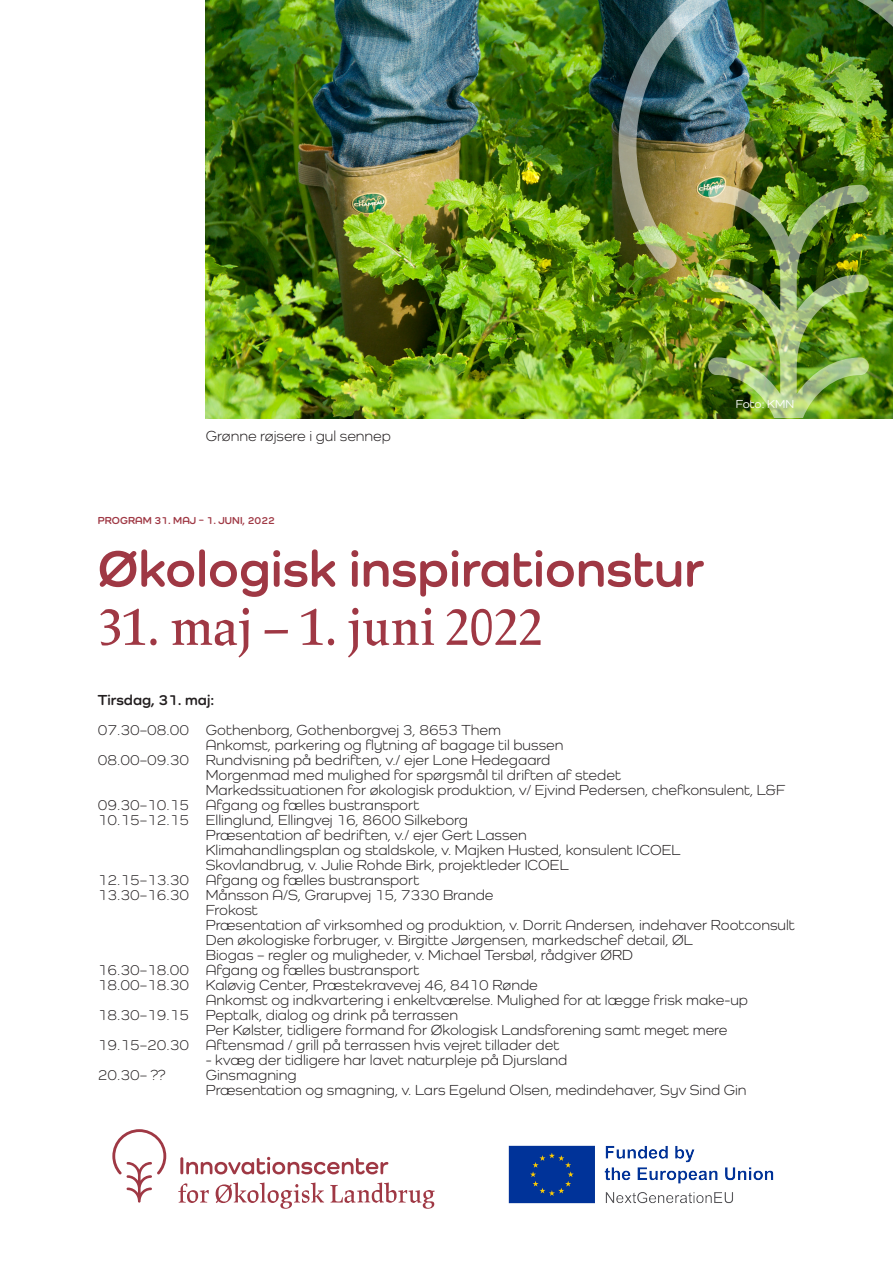
<style>
.page{position:relative;width:893px;height:1263px;background:#fff}
.page>*{position:absolute;margin:0;border:0;box-sizing:border-box;transform-origin:0 0}
.t1{font:700 52.5px "Como";color:#9f3844}
.t2{font:600 52.5px "Lapture Display";color:#9f3844}
.brød{font:15px/15px "Como";color:#231f20}
.brød-2{font:700 15px "Como";color:#231f20}
.brød-3{font:500 12px "Como";color:#fff}
.Mellemrubrik{font:700 10.5px "Como";letter-spacing:.01em;color:#9f3844}
</style>
<div class="page">
<img style="left:206px;top:0;width:687px;height:419px">
<svg style="left:112px;top:1129px;width:54px;height:73px"></svg>
<hr style="left:180px;top:1157px;width:3px;height:17px;background:#9f3844;border-radius:2px">
<svg style="left:186px;top:1157px;width:202px;height:17px"></svg>
<svg style="left:178px;top:1183px;width:31px;height:20px"></svg>
<svg style="left:216px;top:1182px;width:108px;height:27px"></svg>
<svg style="left:330px;top:1182px;width:104px;height:27px"></svg>
<img style="left:618px;top:0;width:275px;height:270px">
<img style="left:708px;top:185px;width:161px;height:233px">
<img style="left:508px;top:1145px;width:266px;height:59px">
<p class="brød" style="left:206px;top:428px;width:187px">Grønne røjsere i gul sennep</p>
<p class="Mellemrubrik" style="left:98px;top:514px;width:178px">PROGRAM 31. MAJ – 1. JUNI, 2022</p>
<p class="brød-3" style="left:736px;top:397px;width:60px">Foto: KMN</p>
<p class="t1" style="left:98px;top:536px;width:608px">Økologisk inspirationstur</p>
<p class="t2" style="left:98px;top:596px;width:446px">31. maj – 1. juni 2022</p>
<p class="brød-2" style="left:98px;top:691px;width:118px">Tirsdag, 31. maj:</p>
<p class="brød" style="left:206px;top:722px;width:359px;text-indent:-108px">07.30–08.00 Gothenborg, Gothenborgvej 3, 8653 Them<br>Ankomst, parkering og flytning af bagage til bussen</p>
<p class="brød" style="left:206px;top:752px;width:581px;text-indent:-108px">08.00–09.30 Rundvisning på bedriften, v./ ejer Lone Hedegaard<br>Morgenmad med mulighed for spørgsmål til driften af stedet<br>Markedssituationen for økologisk produktion, v/ Ejvind Pedersen, chefkonsulent, L&amp;F</p>
<p class="brød" style="left:98px;top:797px;width:323px">09.30–10.15 Afgang og fælles bustransport</p>
<p class="brød" style="left:206px;top:812px;width:476px;text-indent:-108px">10.15–12.15 Ellinglund, Ellingvej 16, 8600 Silkeborg<br>Præsentation af bedriften, v./ ejer Gert Lassen<br>Klimahandlingsplan og staldskole, v. Majken Husted, konsulent ICOEL Skovlandbrug, v. Julie Rohde Birk, projektleder ICOEL</p>
<p class="brød" style="left:98px;top:872px;width:323px">12.15–13.30 Afgang og fælles bustransport</p>
<p class="brød" style="left:206px;top:887px;width:591px;text-indent:-108px">13.30–16.30 Månsson A/S, Grarupvej 15, 7330 Brande<br>Frokost<br>Præsentation af virksomhed og produktion, v. Dorrit Andersen, indehaver Rootconsult Den økologiske forbruger, v. Birgitte Jørgensen, markedschef detail, ØL<br>Biogas – regler og muligheder, v. Michael Tersbøl, rådgiver ØRD</p>
<p class="brød" style="left:98px;top:962px;width:323px">16.30–18.00 Afgang og fælles bustransport</p>
<p class="brød" style="left:206px;top:977px;width:544px;text-indent:-108px">18.00–18.30 Kaløvig Center, Præstekravevej 46, 8410 Rønde<br>Ankomst og indkvartering i enkeltværelse. Mulighed for at lægge frisk make-up</p>
<p class="brød" style="left:206px;top:1007px;width:523px;text-indent:-108px">18.30–19.15 Peptalk, dialog og drink på terrassen<br>Per Kølster, tidligere formand for Økologisk Landsforening samt meget mere</p>
<p class="brød" style="left:98px;top:1037px;width:463px">19.15–20.30 Aftensmad / grill på terrassen hvis vejret tillader det</p>
<p class="brød" style="left:206px;top:1052px;width:363px">- kvæg der tidligere har lavet naturpleje på Djursland</p>
<p class="brød" style="left:98px;top:1067px;width:69px">20.30– ??</p>
<p class="brød" style="left:206px;top:1067px;width:542px">Ginsmagning<br>Præsentation og smagning, v. Lars Egelund Olsen, medindehaver, Syv Sind Gin</p>
</div>
